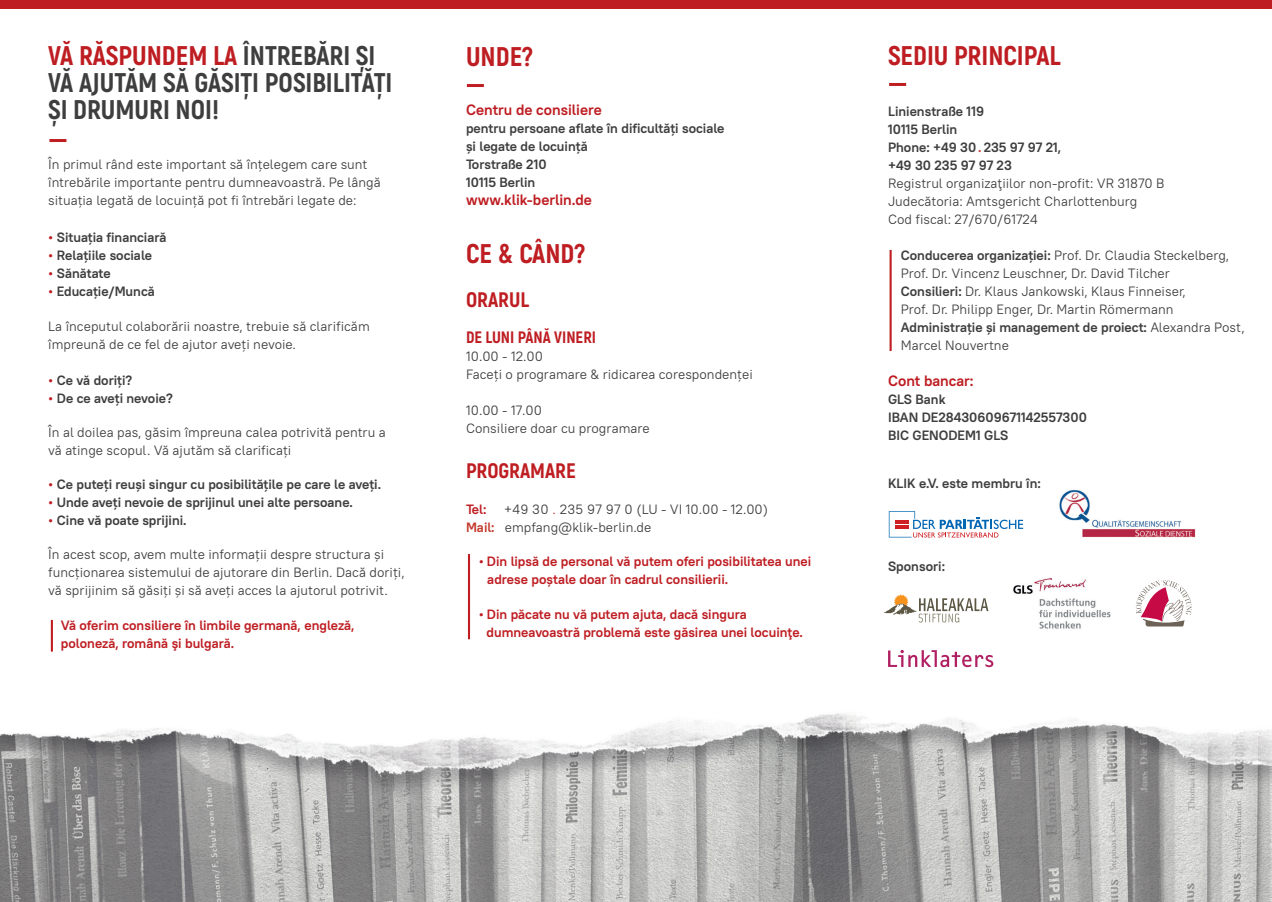
<style>
.page{position:relative;width:1272px;height:902px;background:#fff}
.page>*{position:absolute;margin:0;border:0;box-sizing:border-box;transform-origin:0 0}
.t1{font:800 27px/27px "Akrobat";color:#3e3e3f}
.t2{font:800 27px "Akrobat";color:#be1d22}
.t3{font:800 21px "Akrobat";color:#be1d22}
.t4{font:800 16.5px "Akrobat";color:#be1d22}
.t5{font:700 15px "PT Root UI";color:#be1d22}
.t6{font:13.5px/18px "PT Root UI";color:#3e3e3f}
.t7{font:700 13.5px/18px "PT Root UI";color:#3e3e3f}
.t8{font:700 13.5px/18px "PT Root UI";color:#be1d22}
.s1{color:#be1d22}
.s2{font-family:"Geogrotesque";font-weight:500;color:#be1d22}
.s3{color:#c3392d}
.s4{font-weight:700;color:#c3392d}
.s5{font-family:"Geogrotesque";font-weight:500}
.s6{font-weight:700}
</style>
<div class="page">
<img style="left:0;top:529px;width:1271px;height:372px">
<hr style="left:49px;top:139px;width:17px;height:3px;background:#be1d22">
<hr style="left:467px;top:84px;width:17px;height:3px;background:#be1d22">
<hr style="left:51px;top:620px;width:2px;height:31px;background:#be1d22">
<hr style="left:889px;top:250px;width:2px;height:101px;background:#be1d22">
<hr style="left:889px;top:83px;width:17px;height:3px;background:#be1d22">
<div style="left:0;top:0;width:1271px;height:8px;background:#be1d22"></div>
<hr style="left:468px;top:554px;width:2px;height:85px;background:#be1d22">
<div style="left:885px;top:508px;width:141px;height:33px;background:#fff"></div>
<svg style="left:888px;top:511px;width:135px;height:26px"></svg>
<img style="left:1056px;top:490px;width:139px;height:49px">
<svg style="left:1135px;top:580px;width:56px;height:46px"></svg>
<div style="left:880px;top:593px;width:111px;height:30px;background:#fff"></div>
<svg style="left:883px;top:594px;width:105px;height:28px"></svg>
<img style="left:1012px;top:578px;width:99px;height:51px">
<svg style="left:888px;top:649px;width:105px;height:18px"></svg>
<h1 class="t1" style="left:48px;top:42px;width:345px"><span class="s1">VĂ RĂSPUNDEM LA</span> ÎNTREBĂRI ȘI<br>VĂ AJUTĂM SĂ GĂSIȚI POSIBILITĂȚI<br>ȘI DRUMURI NOI!</h1>
<p class="t6" style="left:48px;top:155px;width:334px">În primul rând este important să înțelegem care sunt întrebările importante pentru dumneavoastră. Pe lângă situația legată de locuință pot fi întrebări legate de:</p>
<p class="t7" style="left:48px;top:228px;width:120px"><span class="s2">¬</span> Situația financiară <span class="s2">¬</span> Relațiile sociale<br><span class="s2">¬</span> Sănătate<br><span class="s2">¬</span> Educație/Muncă</p>
<p class="t6" style="left:48px;top:316px;width:323px">La începutul colaborării noastre, trebuie să clarificăm împreună de ce fel de ajutor aveți nevoie.</p>
<p class="t7" style="left:48px;top:370px;width:126px"><span class="s2">¬</span> Ce vă doriți?<br><span class="s2">¬</span> De ce aveți nevoie?</p>
<p class="t6" style="left:48px;top:423px;width:339px">În al doilea pas, găsim împreuna calea potrivită pentru a vă atinge scopul. Vă ajutăm să clarificați</p>
<p class="t7" style="left:48px;top:475px;width:334px"><span class="s2">¬</span> Ce puteți reuși singur cu posibilitățile pe care le aveți. <span class="s2">¬</span> Unde aveți nevoie de sprijinul unei alte persoane.<br><span class="s2">¬</span> Cine vă poate sprijini.</p>
<p class="t6" style="left:48px;top:545px;width:358px">În acest scop, avem multe informații despre structura și funcționarea sistemului de ajutorare din Berlin. Dacă doriți, vă sprijinim să găsiți și să aveți acces la ajutorul potrivit.</p>
<p class="t8" style="left:61px;top:615px;width:295px">Vă oferim consiliere în limbile germană, engleză, poloneză, română şi bulgară.</p>
<h1 class="t2" style="left:466px;top:39px;width:69px">UNDE?</h1>
<p class="t5" style="left:466px;top:100px;width:137px">Centru de consiliere</p>
<p class="t7" style="left:466px;top:119px;width:260px">pentru persoane aflate în dificultăți sociale și legate de locuință<br>Torstraße 210<br>10115 Berlin</p>
<p class="t5" style="left:466px;top:190px;width:127px">www.klik-berlin.de</p>
<h1 class="t2" style="left:466px;top:236px;width:121px">CE &amp; CÂND?</h1>
<h2 class="t3" style="left:466px;top:286px;width:65px">ORARUL</h2>
<p class="t4" style="left:466px;top:326px;width:131px">DE LUNI PÂNĂ VINERI</p>
<p class="t6" style="left:466px;top:347px;width:288px">10.00 - 12.00<br>Faceți o programare &amp; ridicarea corespondenței</p>
<p class="t6" style="left:466px;top:401px;width:185px">10.00 - 17.00<br>Consiliere doar cu programare</p>
<h2 class="t3" style="left:466px;top:457px;width:111px">PROGRAMARE</h2>
<p class="t8" style="left:466px;top:500px;width:22px">Tel:</p>
<p class="t6" style="left:466px;top:500px;width:304px;text-indent:38px">+49 30 <span class="s3">.</span> 235 97 97 0 (LU - VI 10.00 - 12.00)<br><span class="s4">Mail:</span> empfang@klik-berlin.de</p>
<p class="t8" style="left:487px;top:552px;width:325px;text-indent:-9px"><span class="s5">¬</span> Din lipsă de personal vă putem oferi posibilitatea unei adrese poștale doar în cadrul consilierii.</p>
<p class="t8" style="left:486px;top:604px;width:318px;text-indent:-8px"><span class="s5">¬</span> Din păcate nu vă putem ajuta, dacă singura dumneavoastră problemă este găsirea unei locuinţe.</p>
<h1 class="t2" style="left:888px;top:38px;width:174px">SEDIU PRINCIPAL</h1>
<p class="t7" style="left:888px;top:102px;width:175px">Linienstraße 119<br>10115 Berlin<br>Phone: +49 30 <span class="s3">.</span> 235 97 97 21, +49 30 235 97 97 23</p>
<p class="t6" style="left:888px;top:174px;width:278px">Registrul organizaţiilor non-profit: VR 31870 B<br>Judecătoria: Amtsgericht Charlottenburg<br>Cod fiscal: 27/670/61724</p>
<p class="t6" style="left:900px;top:246px;width:345px"><span class="s6">Conducerea organizației:</span> Prof. Dr. Claudia Steckelberg, Prof. Dr. Vincenz Leuschner, Dr. David Tilcher<br><span class="s6">Consilieri:</span> Dr. Klaus Jankowski, Klaus Finneiser,<br>Prof. Dr. Philipp Enger, Dr. Martin Römermann <span class="s6">Administrație și management de proiect:</span> Alexandra Post, Marcel Nouvertne</p>
<p class="t5" style="left:888px;top:371px;width:87px">Cont bancar:</p>
<p class="t7" style="left:888px;top:390px;width:200px">GLS Bank<br>IBAN DE28430609671142557300<br>BIC GENODEM1 GLS</p>
<p class="t7" style="left:888px;top:474px;width:154px">KLIK e.V. este membru în:</p>
<p class="t7" style="left:888px;top:557px;width:58px">Sponsori:</p>
</div>
